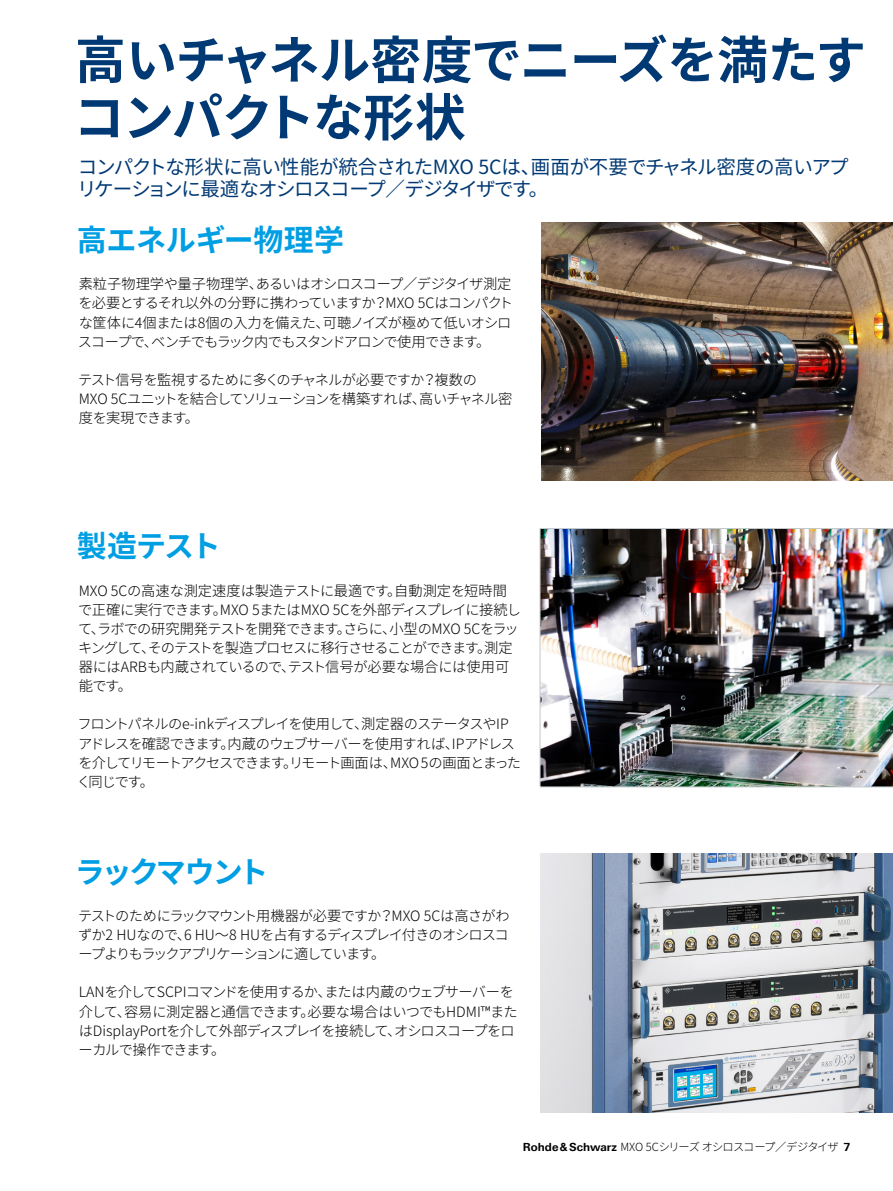
<style>
.page{position:relative;width:893px;height:1191px;background:#fff}
.page>*{position:absolute;margin:0;border:0;box-sizing:border-box;transform-origin:0 0}
.Seiten_Headline_34Pt_blau_IVZ{font:700 51px/57.4px "Source Han Sans JP";letter-spacing:-.025em;color:#003973}
.Seiten_Headline_20Pt_cyan{font:700 30px "Source Han Sans JP";letter-spacing:-.005em;color:#009ee3}
.Seiten_Headline_20Pt_cyan-2{font:700 30px "Source Han Sans JP";letter-spacing:-.095em;color:#009ee3}
.Seiten_Headline_20Pt_cyan-3{font:700 30px "Source Han Sans JP";letter-spacing:-.035em;color:#009ee3}
.Teaser{font:19.5px/21.5px "Source Han Sans JP";letter-spacing:-.035em;color:#003973}
.Haupttext{font:300 14.25px/19.2px "Source Han Sans JP";letter-spacing:-.06em;color:#000;text-align:justify}
.Haupttext-2{font:300 14.25px/19.2px "Source Han Sans JP";letter-spacing:-.03em;color:#000}
.Haupttext-3{font:300 14.25px/19.2px "Source Han Sans JP";letter-spacing:-.04em;color:#000}
.t1{font:300 11.25px "Source Han Sans JP";letter-spacing:-.075em;color:#000}
.s1{font-family:"Linotype Univers 330"}
.s2{font-family:"Linotype Univers 630";font-weight:700}
</style>
<div class="page">
<img style="left:541px;top:222px;width:352px;height:258px">
<img style="left:540px;top:528px;width:353px;height:259px">
<img style="left:540px;top:854px;width:353px;height:258px">
<p class="Seiten_Headline_34Pt_blau_IVZ" style="left:74px;top:32px;width:794px">高いチャネル密度でニーズを満たすコンパクトな形状</p>
<p class="Teaser" style="left:77px;top:157px;width:773px">コンパクトな形状に高い性能が統合されたMXO 5Cは、画面が不要でチャネル密度の高いアプリケーションに最適なオシロスコープ／デジタイザです。</p>
<p class="Seiten_Headline_20Pt_cyan" style="left:77px;top:223px;width:269px">高エネルギー物理学</p>
<p class="Haupttext" style="left:78px;top:275px;width:437px">素粒子物理学や量子物理学、あるいはオシロスコープ／デジタイザ測定を必要とするそれ以外の分野に携わっていますか？MXO 5Cはコンパクトな筐体に4個または8個の入力を備えた、可聴ノイズが極めて低いオシロスコープで、ベンチでもラック内でもスタンドアロンで使用できます。</p>
<p class="Haupttext" style="left:78px;top:370px;width:436px;text-align:left">テスト信号を監視するために多くのチャネルが必要ですか？複数の<br>MXO 5Cユニットを結合してソリューションを構築すれば、高いチャネル密度を実現できます。</p>
<p class="Seiten_Headline_20Pt_cyan-3" style="left:77px;top:529px;width:145px">製造テスト</p>
<p class="Haupttext-2" style="left:78px;top:581px;width:444px">MXO 5Cの高速な測定速度は製造テストに最適です。自動測定を短時間で正確に実行できます。MXO 5またはMXO 5Cを外部ディスプレイに接続して、ラボでの研究開発テストを開発できます。さらに、小型のMXO 5Cをラッキングして、そのテストを製造プロセスに移行させることができます。測定器にはARBも内蔵されているので、テスト信号が必要な場合には使用可能です。</p>
<p class="Haupttext" style="left:77px;top:715px;width:446px;text-align:left">フロントパネルのe<span class="s1">-</span>inkディスプレイを使用して、測定器のステータスやIPアドレスを確認できます。内蔵のウェブサーバーを使用すれば、IPアドレスを介してリモートアクセスできます。リモート画面は、MXO 5の画面とまったく同じです。</p>
<p class="Seiten_Headline_20Pt_cyan-2" style="left:75px;top:854px;width:195px">ラックマウント</p>
<p class="Haupttext" style="left:78px;top:906px;width:433px">テストのためにラックマウント用機器が必要ですか？MXO 5Cは高さがわずか2 HUなので、6 HU～8 HUを占有するディスプレイ付きのオシロスコープよりもラックアプリケーションに適しています。</p>
<p class="Haupttext-3" style="left:79px;top:983px;width:441px">LANを介してSCPIコマンドを使用するか、または内蔵のウェブサーバーを介して、容易に測定器と通信できます。必要な場合はいつでもHDMI™またはDisplayPortを介して外部ディスプレイを接続して、オシロスコープをローカルで操作できます。</p>
<p class="t1" style="left:523px;top:1140px;width:329px"><span class="s2">Rohde&amp;Schwarz</span> MXO 5Cシリーズオシロスコープ／デジタイザ <span class="s2">7</span></p>
</div>
